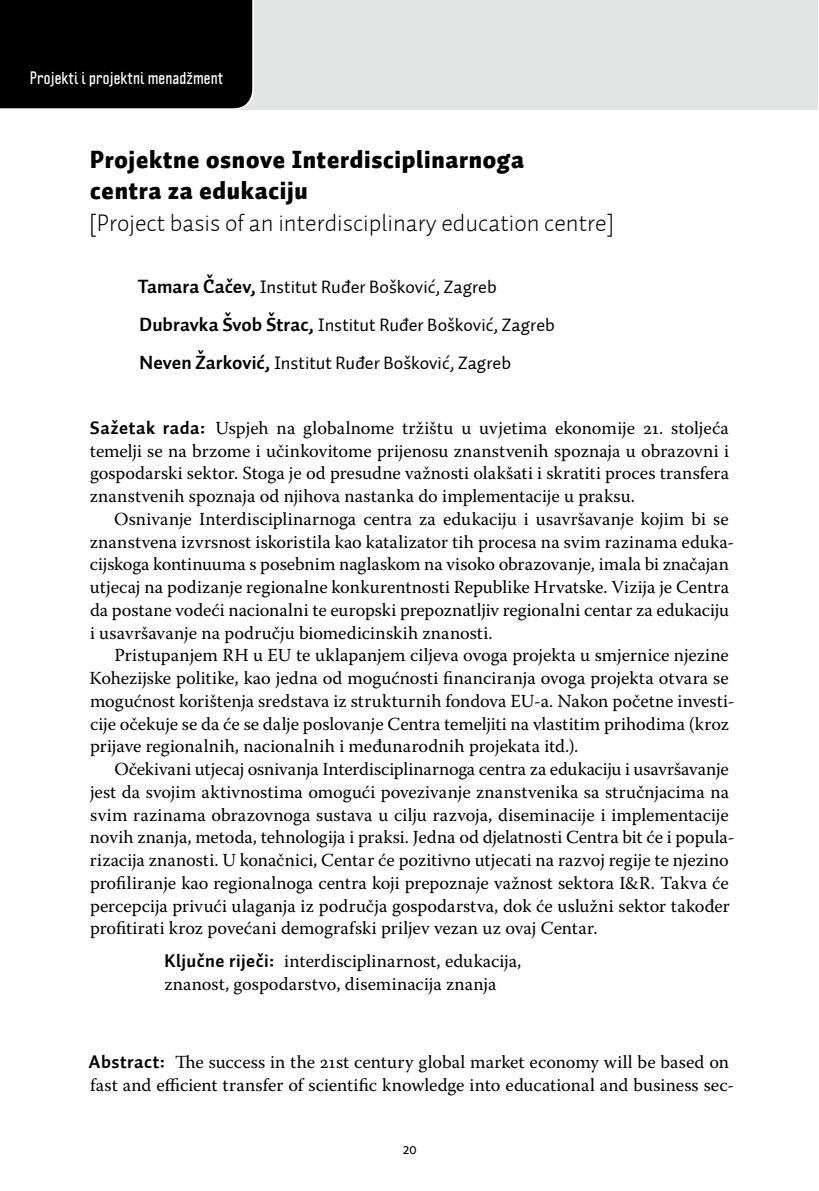
<style>
.page{position:relative;width:819px;height:1191px;background:#fff}
.page>*{position:absolute;margin:0;border:0;box-sizing:border-box;transform-origin:0 0}
.t1{font:900 24.5px/31.5px "Auto 2";letter-spacing:.03em;color:#000}
.t2{font:300 24.5px "Auto 2";color:#000}
.t3{font:18.38px/22.8px "Warnock Pro";color:#000}
.t4{font:18.38px/37.6px "Auto 2";color:#000}
.t5{font:700 15.75px "Politica";letter-spacing:.015em;color:#fff}
.t6{font:15.75px "Delicious";color:#000}
.s1{font-weight:700;font-size:19.25px}
.s2{font-family:"Auto 2";font-weight:700}
</style>
<div class="page">
<div style="left:0;top:0;width:817px;height:109px;background:#e3e4e4"></div>
<div style="left:0;top:0;width:255px;height:110px;background:#000"></div>
<p class="t5" style="left:30px;top:68px;width:195px">Projekti i projektni menadžment</p>
<h1 class="t1" style="left:90px;top:144px;width:435px">Projektne osnove Interdisciplinarnoga centra za edukaciju</h1>
<h1 class="t2" style="left:89px;top:207px;width:526px">[Project basis of an interdisciplinary education centre]</h1>
<p class="t4" style="left:138px;top:268px;width:418px"><span class="s1">Tamara Čačev,</span> Institut Ruđer Bošković, Zagreb<br><span class="s1">Dubravka Švob Štrac,</span> Institut Ruđer Bošković, Zagreb<br><span class="s1">Neven Žarković,</span> Institut Ruđer Bošković, Zagreb</p>
<p class="t3" style="left:90px;top:416px;width:640px;text-align:justify"><span class="s2">Sažetak rada:</span> Uspjeh na globalnome tržištu u uvjetima ekonomije 21. stoljeća temelji se na brzome i učinkovitome prijenosu znanstvenih spoznaja u obrazovni i gospodarski sektor. Stoga je od presudne važnosti olakšati i skratiti proces transfera znanstvenih spoznaja od njihova nastanka do implementacije u praksu.</p>
<p class="t3" style="left:90px;top:507px;width:646px;text-indent:24px">Osnivanje Interdisciplinarnoga centra za edukaciju i usavršavanje kojim bi se znanstvena izvrsnost iskoristila kao katalizator tih procesa na svim razinama eduka&shy;cijskoga kontinuuma s posebnim naglaskom na visoko obrazovanje, imala bi značajan utjecaj na podizanje regionalne konkurentnosti Republike Hrvatske. Vizija je Centra da postane vodeći nacionalni te europski prepoznatljiv regionalni centar za edukaciju i usavršavanje na području biomedicinskih znanosti.</p>
<p class="t3" style="left:90px;top:643px;width:646px;text-indent:25px">Pristupanjem RH u EU te uklapanjem ciljeva ovoga projekta u smjernice njezine Kohezijske politike, kao jedna od mogućnosti financiranja ovoga projekta otvara se mogućnost korištenja sredstava iz strukturnih fondova EU-a. Nakon početne investi&shy;cije očekuje se da će se dalje poslovanje Centra temeljiti na vlastitim prihodima (kroz prijave regionalnih, nacionalnih i međunarodnih projekata itd.).</p>
<p class="t3" style="left:90px;top:757px;width:646px;text-indent:24px">Očekivani utjecaj osnivanja Interdisciplinarnoga centra za edukaciju i usavršavanje jest da svojim aktivnostima omogući povezivanje znanstvenika sa stručnjacima na svim razinama obrazovnoga sustava u cilju razvoja, diseminacije i implementacije novih znanja, metoda, tehnologija i praksi. Jedna od djelatnosti Centra bit će i popula&shy;rizacija znanosti. U konačnici, Centar će pozitivno utjecati na razvoj regije te njezino profiliranje kao regionalnoga centra koji prepoznaje važnost sektora I&amp;R. Takva će percepcija privući ulaganja iz područja gospodarstva, dok će uslužni sektor također profitirati kroz povećani demografski priljev vezan uz ovaj Centar.</p>
<p class="t3" style="left:164px;top:949px;width:358px"><span class="s2">Ključne riječi:</span> interdisciplinarnost, edukacija, znanost, gospodarstvo, diseminacija znanja</p>
<p class="t3" style="left:89px;top:1050px;width:646px"><span class="s2">Abstract:</span> The success in the 21st century global market economy will be based on fast and efficient transfer of scientific knowledge into educational and business sec-</p>
<p class="t6" style="left:402px;top:1140px;width:16px">20</p>
</div>
